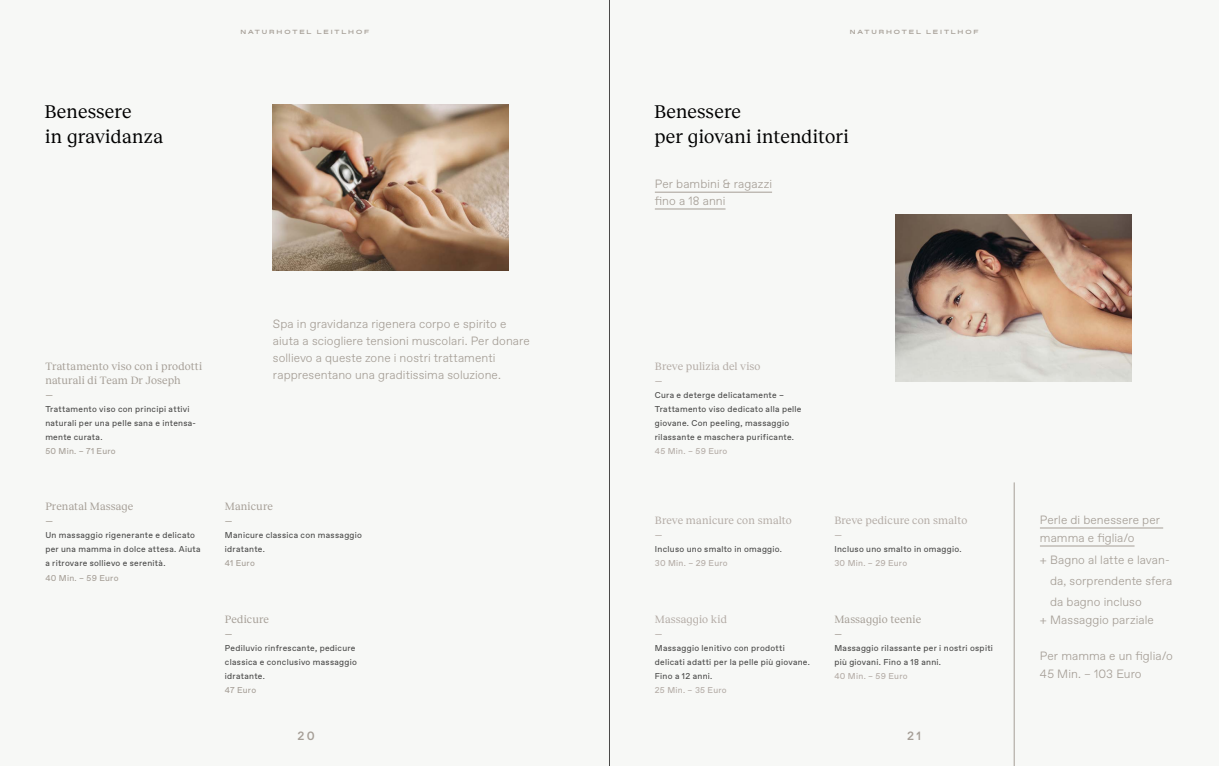
<style>
.page{position:relative;width:1219px;height:766px;background:#fff}
.page>*{position:absolute;margin:0;border:0;box-sizing:border-box;transform-origin:0 0}
.t1{font:19px/25px "Reckless";letter-spacing:.005em;color:#000}
.t2{font:300 12px/17px "Favorit";letter-spacing:.005em;color:#a59e96}
.t3{font:500 12px "Favorit";color:#a59e96}
.t4{font:11px/14px "Reckless";letter-spacing:.01em;color:#a59e96}
.t5{font:11px "Reckless";letter-spacing:.01em;color:#b3aba5}
.t6{font:8.5px/14px "Favorit";letter-spacing:.035em;color:#4a4a49}
.t7{font:8.5px "Favorit";letter-spacing:.03em;color:#b3aba5}
.t8{font:8.5px "Favorit";letter-spacing:.025em;color:#a59e96}
.t9{font:700 expanded 6px "Favorit";letter-spacing:.315em;color:#a59e96}
</style>
<div class="page">
<div style="left:0;top:0;width:1219px;height:765px;background:#f7f8f6"></div>
<hr style="left:655px;top:192px;width:117px;height:1px;background:#a59e96">
<hr style="left:655px;top:209px;width:70px;height:1px;background:#a59e96">
<hr style="left:1014px;top:482px;width:1px;height:283px;background:#a59e96">
<img style="left:273px;top:104px;width:236px;height:167px">
<hr style="left:1040px;top:527px;width:123px;height:1px;background:#a59e96">
<hr style="left:1040px;top:545px;width:94px;height:1px;background:#a59e96">
<img style="left:896px;top:214px;width:236px;height:167px">
<hr style="left:609px;top:0;width:1px;height:765px;background:#4a4a49">
<h1 class="t1" style="left:45px;top:98px;width:120px">Benessere<br>in gravidanza</h1>
<p class="t9" style="left:240px;top:28px;width:130px">NATURHOTEL LEITLHOF</p>
<p class="t9" style="left:850px;top:28px;width:130px">NATURHOTEL LEITLHOF</p>
<h1 class="t1" style="left:654px;top:98px;width:196px">Benessere<br>per giovani intenditori</h1>
<h2 class="t2" style="left:655px;top:175px;width:119px">Per bambini &amp; ragazzi fino a 18 anni</h2>
<p class="t4" style="left:45px;top:359px;width:158px">Trattamento viso con i prodotti naturali di Team Dr Joseph</p>
<p class="t8" style="left:45px;top:389px;width:9px">—</p>
<p class="t6" style="left:45px;top:402px;width:152px">Trattamento viso con principi attivi naturali per una pelle sana e intensa&shy;mente curata.</p>
<p class="t8" style="left:45px;top:445px;width:72px">50 Min. – 71 Euro</p>
<p class="t4" style="left:45px;top:499px;width:90px">Prenatal Massage</p>
<p class="t8" style="left:45px;top:515px;width:9px">—</p>
<p class="t6" style="left:45px;top:528px;width:157px">Un massaggio rigenerante e delicato per una mamma in dolce attesa. Aiuta a ritrovare sollievo e serenità.</p>
<p class="t8" style="left:45px;top:571px;width:75px">40 Min. – 59 Euro</p>
<h2 class="t2" style="left:273px;top:315px;width:258px">Spa in gravidanza rigenera corpo e spirito e aiuta a sciogliere tensioni muscolari. Per donare sollievo a queste zone i nostri trattamenti rappresentano una graditissima soluzione.</h2>
<p class="t4" style="left:225px;top:499px;width:50px">Manicure</p>
<p class="t8" style="left:225px;top:515px;width:9px">—</p>
<p class="t6" style="left:225px;top:528px;width:139px">Manicure classica con massaggio idratante.</p>
<p class="t8" style="left:225px;top:557px;width:32px">41 Euro</p>
<p class="t4" style="left:225px;top:611px;width:46px">Pedicure</p>
<p class="t6" style="left:225px;top:640px;width:134px">Pediluvio rinfrescante, pedicure classica e conclusivo massaggio idratante.</p>
<p class="t8" style="left:225px;top:683px;width:33px">47 Euro</p>
<p class="t5" style="left:655px;top:358px;width:107px">Breve pulizia del viso</p>
<p class="t7" style="left:655px;top:375px;width:9px">—</p>
<p class="t6" style="left:655px;top:388px;width:148px">Cura e deterge delicatamente – Trattamento viso dedicato alla pelle giovane. Con peeling, massaggio rilassante e maschera purificante.</p>
<p class="t7" style="left:655px;top:445px;width:74px">45 Min. – 59 Euro</p>
<p class="t5" style="left:655px;top:512px;width:139px">Breve manicure con smalto</p>
<p class="t7" style="left:655px;top:529px;width:9px">—</p>
<p class="t6" style="left:655px;top:542px;width:129px">Incluso uno smalto in omaggio.</p>
<p class="t7" style="left:655px;top:557px;width:74px">30 Min. – 29 Euro</p>
<p class="t5" style="left:655px;top:610px;width:74px">Massaggio kid</p>
<p class="t6" style="left:655px;top:640px;width:157px">Massaggio lenitivo con prodotti delicati adatti per la pelle più giovane.<br>Fino a 12 anni.</p>
<p class="t7" style="left:655px;top:683px;width:73px">25 Min. – 35 Euro</p>
<p class="t5" style="left:834px;top:512px;width:135px">Breve pedicure con smalto</p>
<p class="t7" style="left:834px;top:529px;width:9px">—</p>
<p class="t6" style="left:834px;top:542px;width:129px">Incluso uno smalto in omaggio.</p>
<p class="t7" style="left:834px;top:557px;width:74px">30 Min. – 29 Euro</p>
<p class="t4" style="left:834px;top:611px;width:88px">Massaggio teenie</p>
<p class="t6" style="left:834px;top:640px;width:160px">Massaggio rilassante per i nostri ospiti più giovani. Fino a 18 anni.</p>
<p class="t7" style="left:834px;top:669px;width:75px">40 Min. – 59 Euro</p>
<h2 class="t3" style="left:298px;top:727px;width:19px">20</h2>
<h2 class="t3" style="left:907px;top:727px;width:16px">21</h2>
<h2 class="t2" style="left:1040px;top:510px;width:122px;line-height:18px">Perle di benessere per mamma e figlia/o</h2>
<h2 class="t2" style="left:1050px;top:548px;width:124px;line-height:21px;text-indent:-10px">+ Bagno al latte e lavan&shy;da, sorprendente sfera da bagno incluso</h2>
<h2 class="t2" style="left:1040px;top:610px;width:115px">+ Massaggio parziale</h2>
<h2 class="t2" style="left:1040px;top:646px;width:134px;line-height:18px">Per mamma e un figlia/o<br>45 Min. – 103 Euro</h2>
</div>
